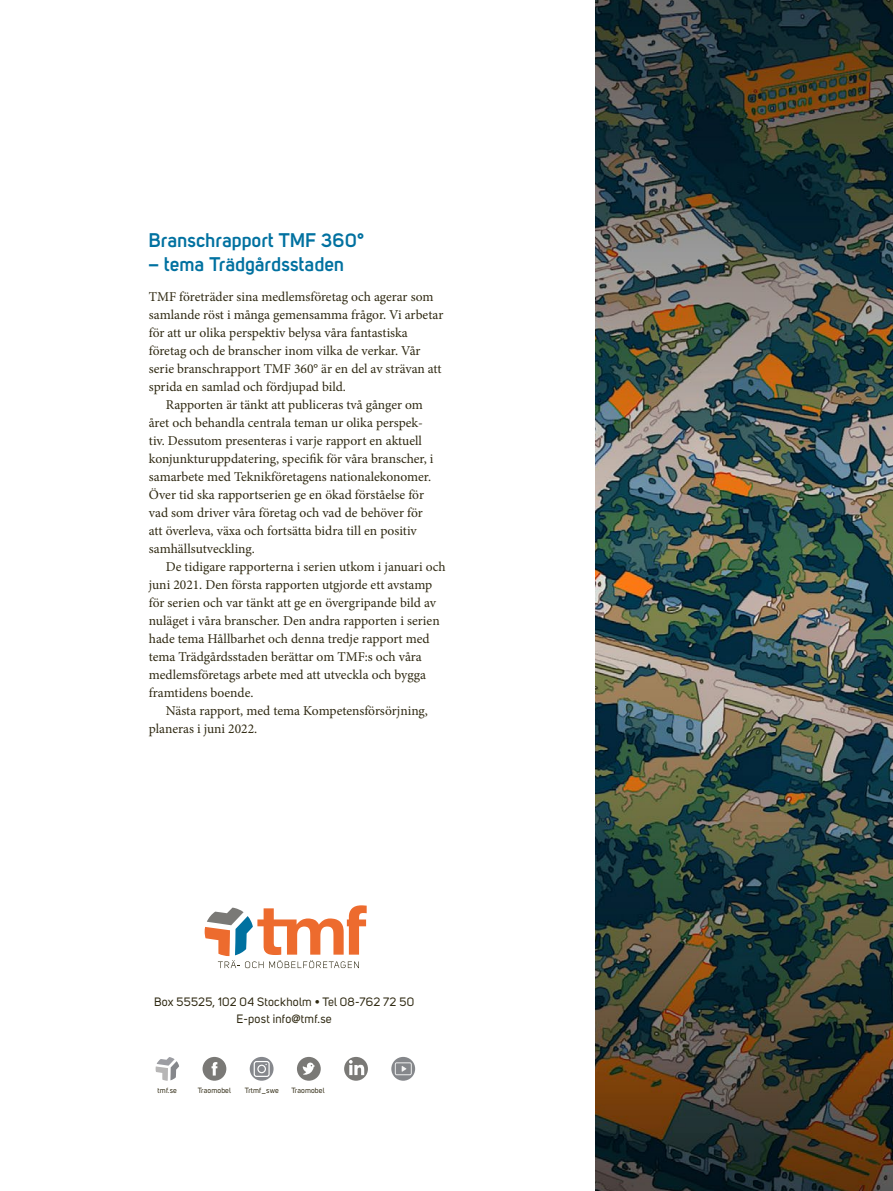
<style>
.page{position:relative;width:893px;height:1191px;background:#fff}
.page>*{position:absolute;margin:0;border:0;box-sizing:border-box;transform-origin:0 0}
.t1{font:700 19.5px "Uni Sans Semi";color:#0071a0}
.Body_indent{font:13.5px/18px "Minion Pro";color:#2f2912}
.Body{font:13.5px/18px "Minion Pro";color:#2f2912}
.Faktaruta_-_Body{font:12px/16.5px "Uni Sans";letter-spacing:.02em;color:#2f2912;text-align:center}
.Faktaruta_-_Body-2{font:7.5px "Uni Sans";letter-spacing:.02em;color:#2f2912}
</style>
<div class="page">
<img style="left:595px;top:0;width:298px;height:1191px">
<svg style="left:205px;top:905px;width:162px;height:64px"></svg>
<svg style="left:156px;top:1057px;width:23px;height:23px"></svg>
<svg style="left:203px;top:1057px;width:23px;height:23px"></svg>
<div style="left:250px;top:1057px;width:24px;height:23px;background:#86888d;border-radius:50%"></div>
<svg style="left:253px;top:1060px;width:17px;height:17px"></svg>
<svg style="left:297px;top:1057px;width:24px;height:23px"></svg>
<svg style="left:344px;top:1057px;width:24px;height:23px"></svg>
<svg style="left:391px;top:1057px;width:24px;height:23px"></svg>
<svg style="left:395px;top:1062px;width:17px;height:13px"></svg>
<h3 class="t1" style="left:149px;top:228px;width:217px">Branschrapport TMF 360°</h3>
<h3 class="t1" style="left:149px;top:252px;width:197px">– tema Trädgårdsstaden</h3>
<p class="Body" style="left:149px;top:288px;width:296px">TMF företräder sina medlemsföretag och agerar som samlande röst i många gemensamma frågor. Vi arbetar för att ur olika perspektiv belysa våra fantastiska företag och de branscher inom vilka de verkar. Vår serie branschrapport TMF 360° är en del av strävan att sprida en samlad och fördjupad bild.</p>
<p class="Body_indent" style="left:149px;top:396px;width:286px;text-indent:17px">Rapporten är tänkt att publiceras två gånger om året och behandla centrala teman ur olika perspek&shy;tiv. Dessutom presenteras i varje rapport en aktuell konjunkturuppdatering, specifik för våra branscher, i samarbete med Teknikföretagens nationalekonomer.<br>Över tid ska rapportserien ge en ökad förståelse för vad som driver våra företag och vad de behöver för att överleva, växa och fortsätta bidra till en positiv samhällsutveckling.</p>
<p class="Body_indent" style="left:149px;top:558px;width:298px;text-indent:17px">De tidigare rapporterna i serien utkom i januari och juni 2021. Den första rapporten utgjorde ett avstamp för serien och var tänkt att ge en övergripande bild av nuläget i våra branscher. Den andra rapporten i serien hade tema Hållbarhet och denna tredje rapport med tema Trädgårdsstaden berättar om TMF:s och våra medlemsföretags arbete med att utveckla och bygga framtidens boende.</p>
<p class="Body_indent" style="left:149px;top:702px;width:281px;text-indent:17px">Nästa rapport, med tema Kompetensförsörjning, planeras i juni 2022.</p>
<p class="Faktaruta_-_Body" style="left:154px;top:994px;width:261px">Box 55525, 102 04 Stockholm • Tel 08-762 72 50<br>E-post info@tmf.se</p>
<p class="Faktaruta_-_Body-2" style="left:158px;top:1085px;width:21px">tmf.se</p>
<p class="Faktaruta_-_Body-2" style="left:198px;top:1085px;width:35px">Traomobel</p>
<p class="Faktaruta_-_Body-2" style="left:245px;top:1085px;width:35px">Trtmf_swe</p>
<p class="Faktaruta_-_Body-2" style="left:291px;top:1085px;width:35px">Traomobel</p>
</div>
